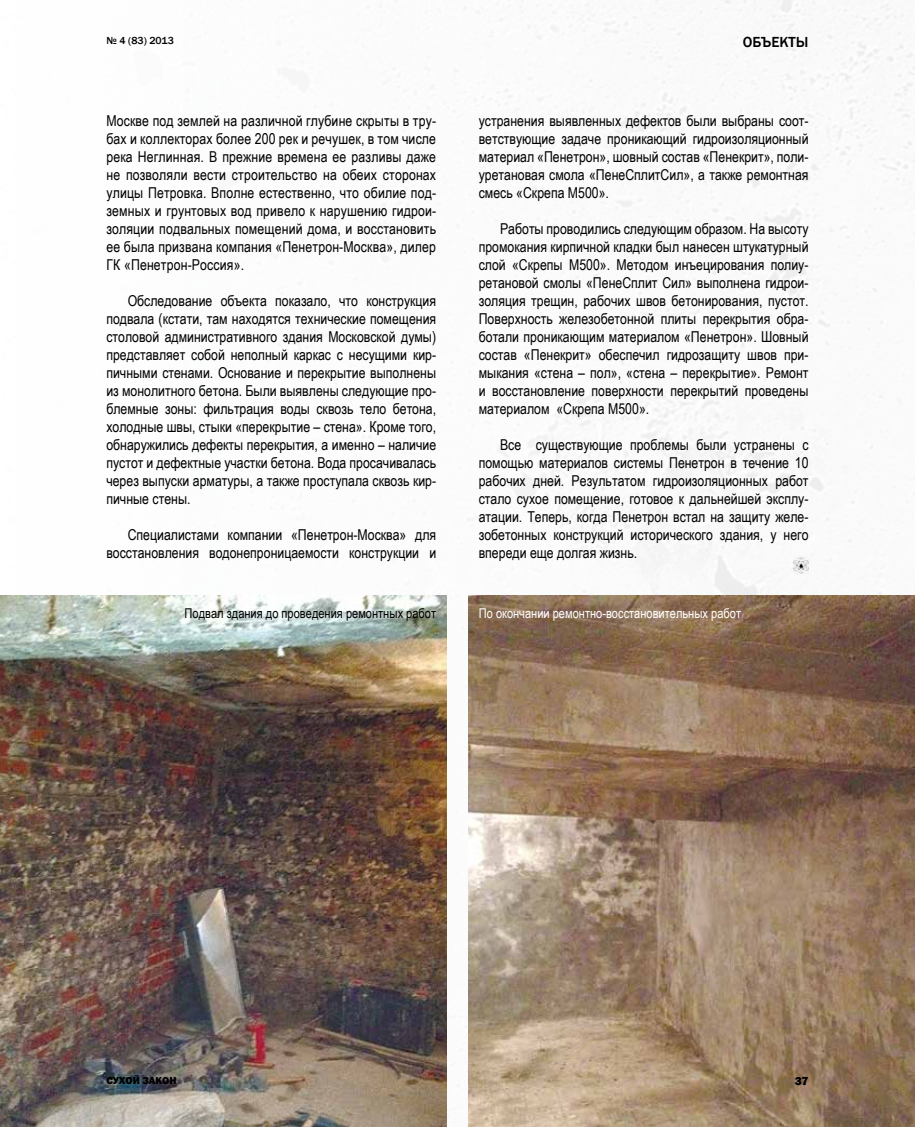
<style>
.page{position:relative;width:915px;height:1127px;background:#fff}
.page>*{position:absolute;margin:0;border:0;box-sizing:border-box;transform-origin:0 0}
.t1{font:15px/18px "Arial Narrow";color:#000;text-align:justify}
.t2{font:500 15px "Franklin Gothic";color:#000}
.t3{font:13.5px "Arial Narrow";color:#fff}
.t4{font:13.5px "Arial Narrow";color:#000}
.t5{font:800 12px "Franklin Gothic";color:#000}
.t6{font:500 10.5px "Franklin Gothic";color:#000}
.t7{font:800 10.5px "Franklin Gothic";color:#000}
</style>
<div class="page">
<img style="left:0;top:0;width:914px;height:1127px">
<img style="left:1px;top:595px;width:445px;height:532px">
<img style="left:468px;top:595px;width:446px;height:532px">
<img style="left:793px;top:557px;width:15px;height:17px">
<p class="t6" style="left:106px;top:34px;width:69px">№ 4 (83) 2013</p>
<p class="t2" style="left:742px;top:33px;width:67px">объекты</p>
<p class="t1" style="left:106px;top:111px;width:331px">Москве под землей на различной глубине скрыты в тру&shy;бах и коллекторах более 200 рек и речушек, в том числе река Неглинная. В прежние времена ее разливы даже не позволяли вести строительство на обеих сторонах улицы Петровка. Вполне естественно, что обилие под&shy;земных и грунтовых вод привело к нарушению гидрои&shy;золяции подвальных помещений дома, и восстановить ее была призвана компания «Пенетрон-Москва», дилер ГК «Пенетрон-Россия».</p>
<p class="t1" style="left:106px;top:291px;width:331px;text-indent:21px">Обследование объекта показало, что конструкция подвала (кстати, там находятся технические помещения столовой административного здания Московской думы) представляет собой неполный каркас с несущими кир&shy;пичными стенами. Основание и перекрытие выполнены из монолитного бетона. Были выявлены следующие про&shy;блемные зоны: фильтрация воды сквозь тело бетона, холодные швы, стыки «перекрытие – стена». Кроме того, обнаружились дефекты перекрытия, а именно – наличие пустот и дефектные участки бетона. Вода просачивалась через выпуски арматуры, а также проступала сквозь кир&shy;пичные стены.</p>
<p class="t1" style="left:106px;top:525px;width:331px;text-align:right">Специалистами компании «Пенетрон-Москва» для восстановления водонепроницаемости конструкции и</p>
<p class="t1" style="left:478px;top:111px;width:331px">устранения выявленных дефектов были выбраны соот&shy;ветствующие задаче проникающий гидроизоляционный материал «Пенетрон», шовный состав «Пенекрит», поли&shy;уретановая смола «ПенеСплитСил», а также ремонтная смесь «Скрепа М500».</p>
<p class="t1" style="left:478px;top:219px;width:331px;text-indent:21px">Работы проводились следующим образом. На высоту промокания кирпичной кладки был нанесен штукатурный слой «Скрепы М500». Методом инъецирования полиу&shy;ретановой смолы «ПенеСплит Сил» выполнена гидрои&shy;золяция трещин, рабочих швов бетонирования, пустот.<br>Поверхность железобетонной плиты перекрытия обра&shy;ботали проникающим материалом «Пенетрон». Шовный состав «Пенекрит» обеспечил гидрозащиту швов при&shy;мыкания «стена – пол», «стена – перекрытие». Ремонт и восстановление поверхности перекрытий проведены материалом «Скрепа М500».</p>
<p class="t1" style="left:478px;top:435px;width:331px;text-indent:21px">Все существующие проблемы были устранены с помощью материалов системы Пенетрон в течение 10 рабочих дней. Результатом гидроизоляционных работ стало сухое помещение, готовое к дальнейшей эксплу&shy;атации. Теперь, когда Пенетрон встал на защиту желе&shy;зобетонных конструкций исторического здания, у него впереди еще долгая жизнь.</p>
<p class="t4" style="left:184px;top:603px;width:253px">Подвал здания до проведения ремонтных работ</p>
<p class="t3" style="left:478px;top:603px;width:264px">По окончании ремонтно-восстановительных работ</p>
<p class="t7" style="left:106px;top:1074px;width:72px">СУХОЙ ЗАКОН</p>
<p class="t5" style="left:794px;top:1073px;width:15px">37</p>
</div>
